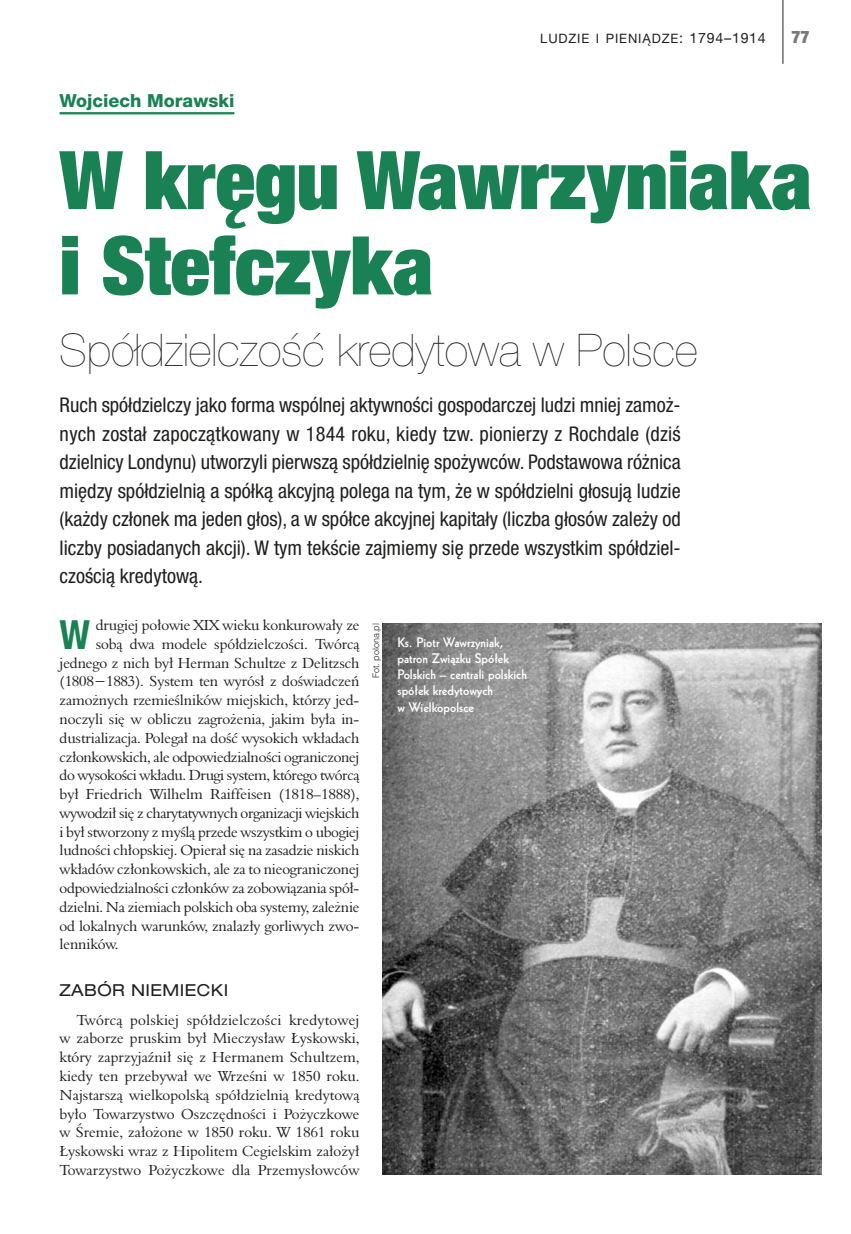
<style>
.page{position:relative;width:851px;height:1234px;background:#fff}
.page>*{position:absolute;margin:0;border:0;box-sizing:border-box;transform-origin:0 0}
.t1{font:900 condensed 81px/85.2px "Helvetica Neue LT Com";color:#198153}
.t2{font:200 45px "Helvetica Neue LT Com";color:#1f1f1e}
.t3{font:700 condensed 40.2px "Helvetica Neue LT Com";color:#198153}
.t4{font:condensed 20.25px/28.5px "Helvetica Neue LT Com";color:#1f1f1e;text-align:justify}
.t5{font:800 18px "Helvetica Neue LT Com";color:#198153}
.t6{font:900 condensed 17.25px "Helvetica Neue LT Com";color:#797978}
.t7{font:expanded 16.5px "Helvetica Neue LT Com";letter-spacing:.025em;color:#1f1f1e}
.t8{font:15px/18.8px "Aldine 401 EU";letter-spacing:-.01em;color:#1f1f1e;text-align:justify}
.t9{font:15px "Aldine 401 EU";letter-spacing:-.03em;color:#1f1f1e}
.t10{font:700 13.5px/16.2px "Geometric 231 EU";color:#fff}
.t11{font:12.9px "Helvetica Neue LT Com";letter-spacing:.065em;color:#1f1f1e}
.t12{font:300 9px "Helvetica";color:#1f1f1e}
.s1{font-size:14.25px}
</style>
<div class="page">
<hr style="left:782px;top:0;width:1px;height:64px;background:#1f1f1e">
<hr style="left:60px;top:112px;width:174px;height:2px;background:#198153">
<img style="left:383px;top:623px;width:438px;height:550px">
<p class="t5" style="left:60px;top:90px;width:176px">Wojciech Morawski</p>
<p class="t11" style="left:540px;top:30px;width:227px">LUDZIE I PIENIĄDZE<span class="s1">: 1794–1914</span></p>
<p class="t6" style="left:791px;top:27px;width:19px">77</p>
<h1 class="t1" style="left:60px;top:136px;width:753px">W kręgu Wawrzyniaka i Stefczyka</h1>
<h2 class="t2" style="left:60px;top:323px;width:639px">Spółdzielczość kredytowa w Polsce</h2>
<p class="t4" style="left:60px;top:390px;width:622px">Ruch spółdzielczy jako forma wspólnej aktywności gospodarczej ludzi mniej zamoż&shy;nych został zapoczątkowany w 1844 roku, kiedy tzw. pionierzy z Rochdale (dziś dzielnicy Londynu) utworzyli pierwszą spółdzielnię spożywców. Podstawowa różnica między spółdzielnią a spółką akcyjną polega na tym, że w spółdzielni głosują ludzie (każdy członek ma jeden głos), a w spółce akcyjnej kapitały (liczba głosów zależy od liczby posiadanych akcji). W tym tekście zajmiemy się przede wszystkim spółdziel&shy;czością kredytową.</p>
<p class="t12" style="left:368px;top:678px;width:57px;rotate:-90deg">Fot. polona.pl</p>
<h3 class="t3" style="left:60px;top:610px;width:32px">W</h3>
<p class="t8" style="left:96px;top:615px;width:265px">drugiej połowie XIX wieku konkurowały ze</p>
<p class="t10" style="left:397px;top:633px;width:131px">Ks. Piotr Wawrzyniak, patron Związku Spółek<br>Polskich – centrali polskich spółek kredytowych<br>w Wielkopolsce</p>
<p class="t8" style="left:96px;top:634px;width:265px">sobą dwa modele spółdzielczości. Twórcą</p>
<p class="t8" style="left:60px;top:653px;width:301px">jednego z nich był Herman Schultze z Delitzsch</p>
<p class="t8" style="left:60px;top:671px;width:301px">(1808−1883). System ten wyrósł z doświadczeń</p>
<p class="t8" style="left:60px;top:690px;width:301px">zamożnych rzemieślników miejskich, którzy jed-</p>
<p class="t8" style="left:60px;top:709px;width:301px">noczyli się w obliczu zagrożenia, jakim była in-</p>
<p class="t8" style="left:60px;top:728px;width:301px">dustrializacja. Polegał na dość wysokich wkładach</p>
<p class="t8" style="left:60px;top:747px;width:301px">członkowskich, ale odpowiedzialności ograniczonej</p>
<p class="t8" style="left:60px;top:765px;width:301px">do wysokości wkładu. Drugi system, którego twórcą</p>
<p class="t8" style="left:60px;top:784px;width:301px">był Friedrich Wilhelm Raiffeisen (1818–1888),</p>
<p class="t9" style="left:60px;top:803px;width:301px">wywodził się z charytatywnych organizacji wiejskich</p>
<p class="t8" style="left:60px;top:822px;width:301px">i był stworzony z myślą przede wszystkim o ubogiej</p>
<p class="t8" style="left:60px;top:840px;width:301px">ludności chłopskiej. Opierał się na zasadzie niskich</p>
<p class="t8" style="left:60px;top:859px;width:301px">wkładów członkowskich, ale za to nieograniczonej</p>
<p class="t8" style="left:60px;top:878px;width:301px">odpowiedzialności członków za zobowiązania spół-</p>
<p class="t8" style="left:60px;top:897px;width:301px">dzielni. Na ziemiach polskich oba systemy, zależnie</p>
<p class="t8" style="left:60px;top:916px;width:301px">od lokalnych warunków, znalazły gorliwych zwo-</p>
<p class="t8" style="left:60px;top:934px;width:60px">lenników.</p>
<p class="t7" style="left:60px;top:979px;width:170px">ZABÓR NIEMIECKI</p>
<p class="t8" style="left:60px;top:1009px;width:301px;text-indent:17px">Twórcą polskiej spółdzielczości kredytowej w zaborze pruskim był Mieczysław Łyskowski, który zaprzyjaźnił się z Hermanem Schultzem, kiedy ten przebywał we Wrześni w 1850 roku.<br>Najstarszą wielkopolską spółdzielnią kredytową było Towarzystwo Oszczędności i Pożyczkowe w Śremie, założone w 1850 roku. W 1861 roku Łyskowski wraz z Hipolitem Cegielskim założył Towarzystwo Pożyczkowe dla Przemysłowców</p>
</div>
